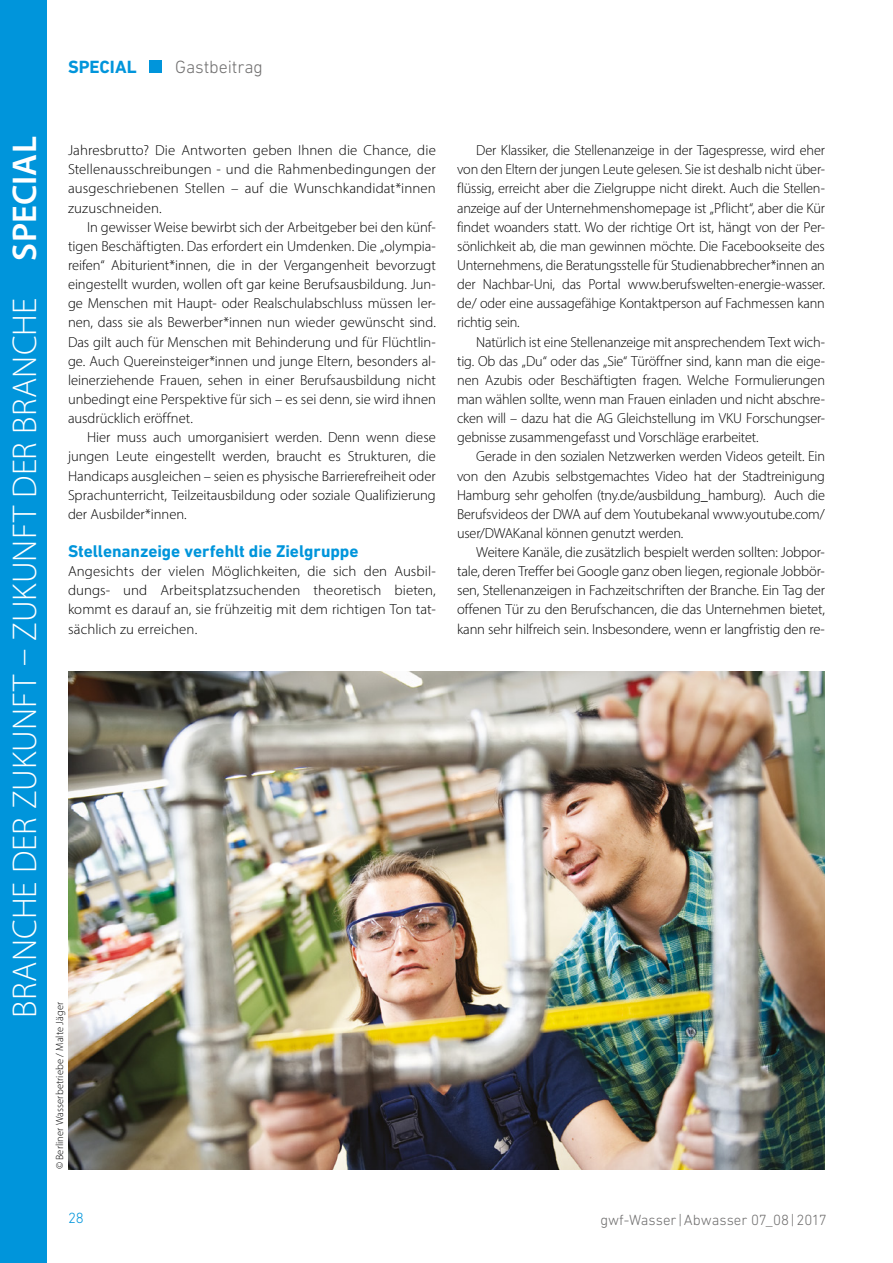
<style>
.page{position:relative;width:893px;height:1263px;background:#fff}
.page>*{position:absolute;margin:0;border:0;box-sizing:border-box;transform-origin:0 0}
.t1{font:300 34.5px "Myriad Pro";letter-spacing:.005em;color:#fff}
.t2{font:300 18px "DIN Next LT Pro";letter-spacing:-.01em;color:#706f6f}
.t3{font:700 18px "DIN Next LT Pro";color:#0095db}
.WA_Subline_Fokus{font:700 17.25px "DIN Next W1 G";letter-spacing:-.005em;color:#0095db}
.t4{font:300 15px "DIN Next LT Pro";color:#706f6f}
.t5{font:300 15px "DIN Next LT Pro";color:#0095db}
.WA_Fließtext_Einzug{font:300 14.55px/19.2px "Myriad Pro";letter-spacing:-.005em;color:#000;text-align:justify}
.WA_Fließtext{font:300 14.55px/19.2px "Myriad Pro";letter-spacing:.005em;color:#000;text-align:justify}
.WA_BU{font:300 10.5px "Myriad Pro";letter-spacing:.01em;color:#000}
.s1{font-weight:600}
</style>
<div class="page">
<div style="left:150px;top:60px;width:12px;height:13px;background:#0095db"></div>
<div style="left:0;top:0;width:47px;height:1263px;background:#0095db"></div>
<img style="left:68px;top:672px;width:757px;height:497px">
<p class="t3" style="left:68px;top:56px;width:70px">SPECIAL</p>
<p class="t2" style="left:175px;top:57px;width:89px">Gastbeitrag</p>
<h1 class="t1" style="left:4px;top:1017px;width:882px;rotate:-90deg">BRANCHE DER ZUKUNFT – ZUKUNFT DER BRANCHE <span class="s1">SPECIAL</span></h1>
<p class="WA_Fließtext_Einzug" style="left:68px;top:141px;width:369px">Jahresbrutto? Die Antworten geben Ihnen die Chance, die Stellenausschreibungen - und die Rahmenbedingungen der ausgeschriebenen Stellen – auf die Wunschkandidat*innen zuzuschneiden.</p>
<p class="WA_Fließtext_Einzug" style="left:68px;top:217px;width:369px;text-indent:19px">In gewisser Weise bewirbt sich der Arbeitgeber bei den künf&shy;tigen Beschäftigten. Das erfordert ein Umdenken. Die „olympia&shy;reifen“ Abiturient*innen, die in der Vergangenheit bevorzugt eingestellt wurden, wollen oft gar keine Berufsausbildung. Jun&shy;ge Menschen mit Haupt- oder Realschulabschluss müssen ler&shy;nen, dass sie als Bewerber*innen nun wieder gewünscht sind.<br>Das gilt auch für Menschen mit Behinderung und für Flüchtlin&shy;ge. Auch Quereinsteiger*innen und junge Eltern, besonders al&shy;leinerziehende Frauen, sehen in einer Berufsausbildung nicht unbedingt eine Perspektive für sich – es sei denn, sie wird ihnen ausdrücklich eröffnet.</p>
<p class="WA_Fließtext_Einzug" style="left:68px;top:428px;width:369px;text-indent:19px">Hier muss auch umorganisiert werden. Denn wenn diese jungen Leute eingestellt werden, braucht es Strukturen, die Handicaps ausgleichen – seien es physische Barrierefreiheit oder Sprachunterricht, Teilzeitausbildung oder soziale Qualifizierung der Ausbilder*innen.</p>
<p class="WA_Subline_Fokus" style="left:68px;top:541px;width:292px">Stellenanzeige verfehlt die Zielgruppe</p>
<p class="WA_Fließtext" style="left:68px;top:562px;width:369px">Angesichts der vielen Möglichkeiten, die sich den Ausbil&shy;dungs- und Arbeitsplatzsuchenden theoretisch bieten, kommt es darauf an, sie frühzeitig mit dem richtigen Ton tat&shy;sächlich zu erreichen.</p>
<p class="WA_BU" style="left:53px;top:1169px;width:169px;rotate:-90deg">© Berliner Wasserbetriebe / Malte Jäger</p>
<p class="WA_Fließtext_Einzug" style="left:457px;top:141px;width:369px;text-indent:19px">Der Klassiker, die Stellenanzeige in der Tagespresse, wird eher von den Eltern der jungen Leute gelesen. Sie ist deshalb nicht über&shy;flüssig, erreicht aber die Zielgruppe nicht direkt. Auch die Stellen&shy;anzeige auf der Unternehmenshomepage ist „Pflicht“, aber die Kür findet woanders statt. Wo der richtige Ort ist, hängt von der Per&shy;sönlichkeit ab, die man gewinnen möchte. Die Facebookseite des Unternehmens, die Beratungsstelle für Studienabbrecher*innen an der Nachbar-Uni, das Portal www.berufswelten-energie-wasser. de/ oder eine aussagefähige Kontaktperson auf Fachmessen kann richtig sein.</p>
<p class="WA_Fließtext_Einzug" style="left:457px;top:332px;width:369px;text-indent:19px">Natürlich ist eine Stellenanzeige mit ansprechendem Text wich&shy;tig. Ob das „Du“ oder das „Sie“ Türöffner sind, kann man die eige&shy;nen Azubis oder Beschäftigten fragen. Welche Formulierungen man wählen sollte, wenn man Frauen einladen und nicht abschre&shy;cken will – dazu hat die AG Gleichstellung im VKU Forschungser&shy;gebnisse zusammengefasst und Vorschläge erarbeitet.</p>
<p class="WA_Fließtext_Einzug" style="left:457px;top:447px;width:369px;text-indent:19px">Gerade in den sozialen Netzwerken werden Videos geteilt. Ein von den Azubis selbstgemachtes Video hat der Stadtreinigung Hamburg sehr geholfen (tny.de/ausbildung_hamburg). Auch die Berufsvideos der DWA auf dem Youtubekanal www.youtube.com/ user/DWAKanal können genutzt werden.</p>
<p class="WA_Fließtext_Einzug" style="left:457px;top:542px;width:369px;text-indent:19px">Weitere Kanäle, die zusätzlich bespielt werden sollten: Jobpor&shy;tale, deren Treffer bei Google ganz oben liegen, regionale Jobbör&shy;sen, Stellenanzeigen in Fachzeitschriften der Branche. Ein Tag der offenen Tür zu den Berufschancen, die das Unternehmen bietet, kann sehr hilfreich sein. Insbesondere, wenn er langfristig den re-</p>
<p class="t5" style="left:68px;top:1209px;width:17px">28</p>
<p class="t4" style="left:600px;top:1211px;width:228px">gwf-Wasser|Abwasser 07_08|2017</p>
</div>
